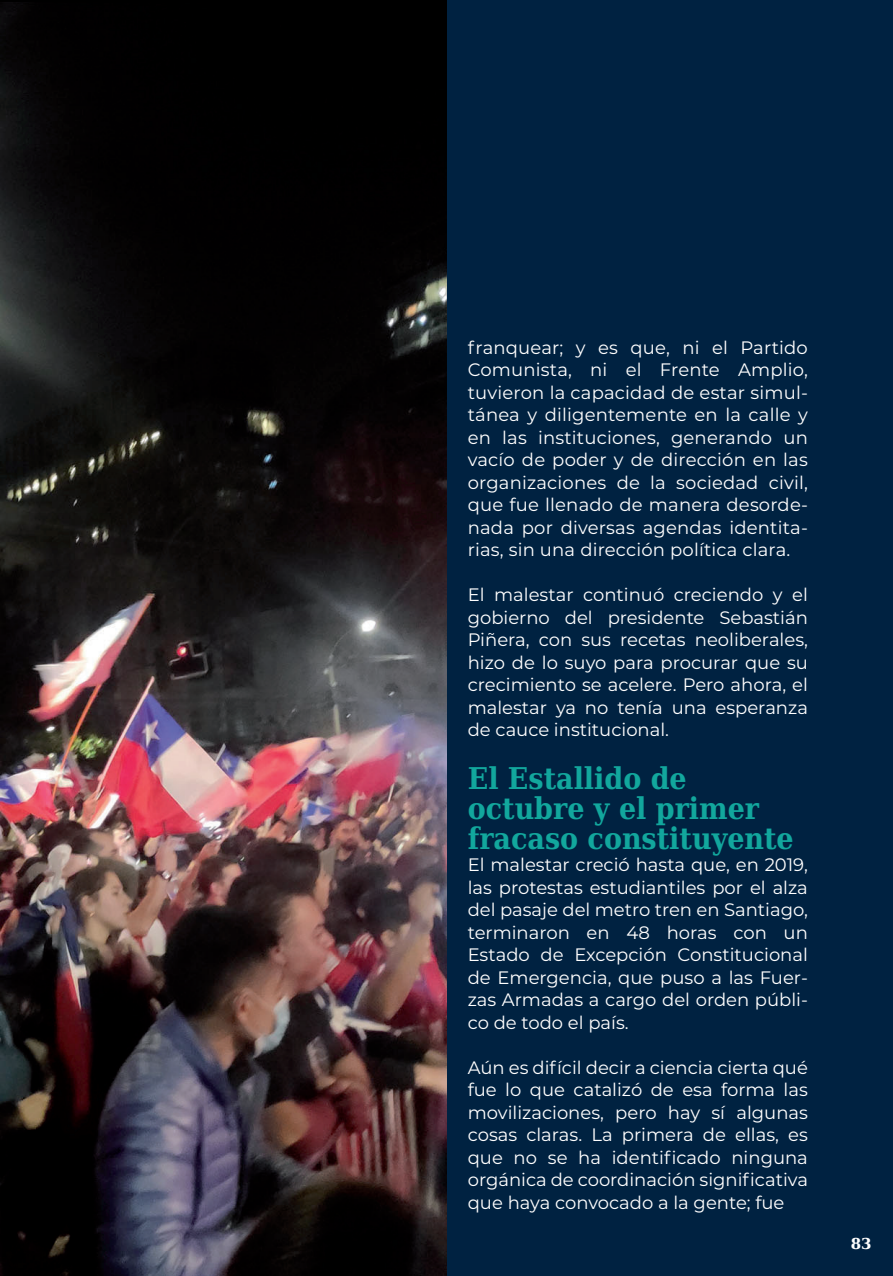
<style>
.page{position:relative;width:893px;height:1276px;background:#fff}
.page>*{position:absolute;margin:0;border:0;box-sizing:border-box;transform-origin:0 0}
.t1{font:700 30px/30px "DejaVu Serif Condensed";color:#12a79d}
.t2{font:18px/22.5px "Montserrat";color:#fff;text-align:justify}
.t3{font:700 15px "DejaVu Serif";color:#fff}
</style>
<div class="page">
<div style="left:446px;top:0;width:447px;height:1276px;background:#002241"></div>
<img style="left:0;top:0;width:446px;height:1276px">
<p class="t2" style="left:468px;top:335px;width:342px">franquear; y es que, ni el Partido Comunista, ni el Frente Amplio, tuvieron la capacidad de estar simul&shy;tánea y diligentemente en la calle y en las instituciones, generando un vacío de poder y de dirección en las organizaciones de la sociedad civil, que fue llenado de manera desorde&shy;nada por diversas agendas identita&shy;rias, sin una dirección política clara.</p>
<p class="t2" style="left:468px;top:583px;width:342px">El malestar continuó creciendo y el gobierno del presidente Sebastián Piñera, con sus recetas neoliberales, hizo de lo suyo para procurar que su crecimiento se acelere. Pero ahora, el malestar ya no tenía una esperanza de cauce institucional.</p>
<h1 class="t1" style="left:468px;top:762px;width:328px">El Estallido de octubre y el primer fracaso constituyente</h1>
<p class="t2" style="left:468px;top:853px;width:342px">El malestar creció hasta que, en 2019, las protestas estudiantiles por el alza del pasaje del metro tren en Santiago, terminaron en 48 horas con un Estado de Excepción Constitucional de Emergencia, que puso a las Fuer&shy;zas Armadas a cargo del orden públi&shy;co de todo el país.</p>
<p class="t2" style="left:468px;top:1055px;width:342px">Aún es difícil decir a ciencia cierta qué fue lo que catalizó de esa forma las movilizaciones, pero hay sí algunas cosas claras. La primera de ellas, es que no se ha identificado ninguna orgánica de coordinación significativa que haya convocado a la gente; fue</p>
<p class="t3" style="left:851px;top:1231px;width:22px">83</p>
</div>
